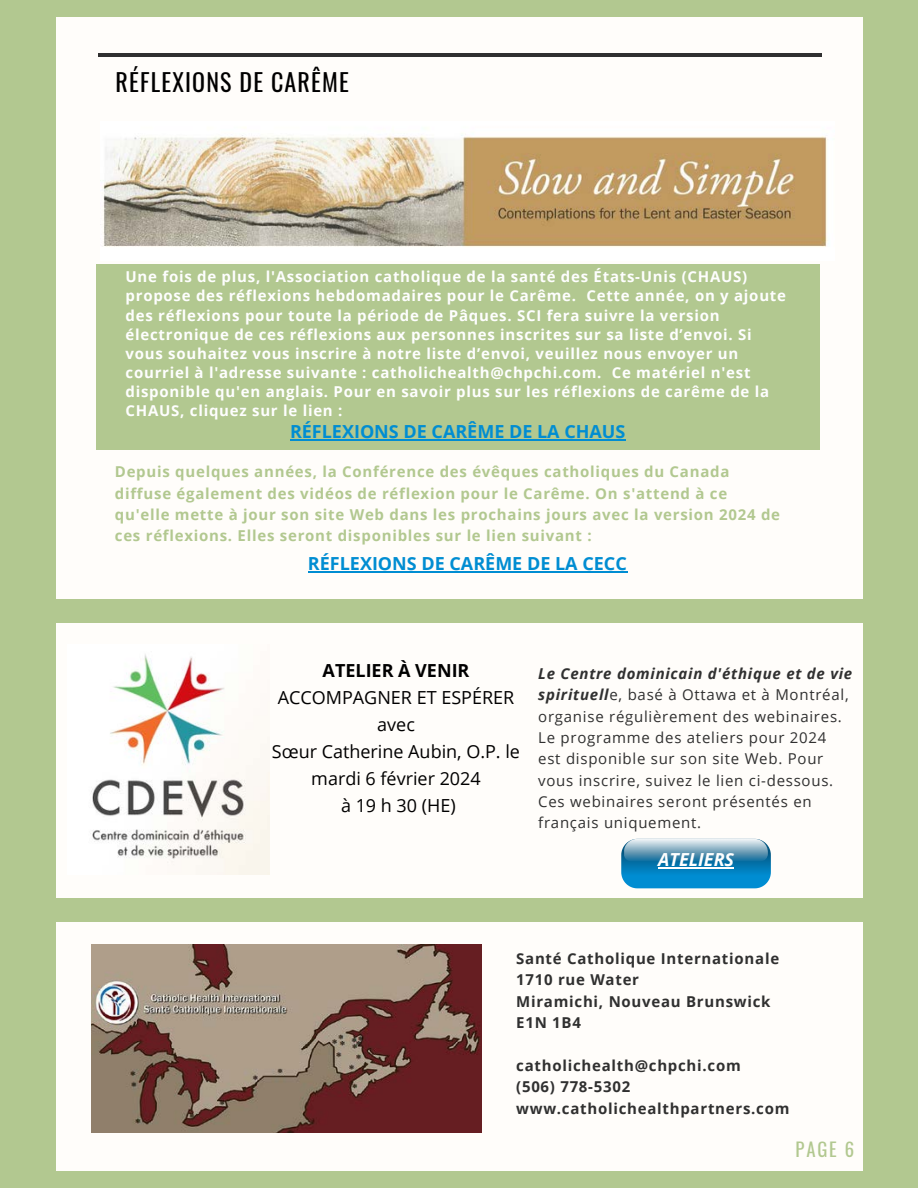
<style>
.page{position:relative;width:918px;height:1188px;background:#b2c890}
.page>*{position:absolute;margin:0;border:0;box-sizing:border-box;transform-origin:0 0}
.t1{font:24px "Oswald";letter-spacing:.05em;color:#000}
.t2{font:18.75px "Oswald";color:#b2c890}
.t3{font:18px/27px "Open Sans";color:#000;text-align:center}
.t4{font:700 18px "Open Sans";color:#008dd2}
.t5{font:700 18px "Open Sans";color:#000}
.t6{font:italic 700 18px "Open Sans";color:#fefefe}
.t7{font:700 15px/19.2px "Open Sans";letter-spacing:.05em;color:#fefefe}
.t8{font:15px/21.3px "Open Sans";letter-spacing:.05em;color:#303030}
.t9{font:700 15px/21.3px "Open Sans";letter-spacing:.05em;color:#b2c890}
.t10{font:700 15px/21.3px "Open Sans";letter-spacing:.05em;color:#303030}
.s1{font-weight:700;font-style:italic}
</style>
<div class="page">
<div style="left:57px;top:17px;width:806px;height:1153px;background:#fffdfa"></div>
<div style="left:96px;top:264px;width:724px;height:186px;background:#b2c890"></div>
<hr style="left:98px;top:53px;width:724px;height:3px;background:#303030">
<img style="left:92px;top:944px;width:389px;height:188px">
<div style="left:53px;top:599px;width:810px;height:24px;background:#b2c890"></div>
<div style="left:54px;top:899px;width:810px;height:23px;background:#b2c890"></div>
<svg style="left:621px;top:839px;width:150px;height:49px;background:#4099c5"></svg>
<img style="left:90px;top:654px;width:180px;height:221px">
<img style="left:100px;top:135px;width:727px;height:112px">
<hr style="left:658px;top:868px;width:76px;height:1px;background:#fefefe">
<hr style="left:308px;top:571px;width:319px;height:1px;background:#008dd2">
<hr style="left:290px;top:439px;width:336px;height:1px;background:#008dd2">
<h1 class="t1" style="left:115px;top:64px;width:235px">RÉFLEXIONS DE CARÊME</h1>
<p class="t7" style="left:126px;top:267px;width:662px">Une fois de plus, l'Association catholique de la santé des États-Unis (CHAUS) propose des réflexions hebdomadaires pour le Carême. Cette année, on y ajoute des réflexions pour toute la période de Pâques. SCI fera suivre la version électronique de ces réflexions aux personnes inscrites sur sa liste d’envoi. Si vous souhaitez vous inscrire à notre liste d’envoi, veuillez nous envoyer un courriel à l'adresse suivante : catholichealth@chpchi.com. Ce matériel n'est disponible qu'en anglais. Pour en savoir plus sur les réflexions de carême de la CHAUS, cliquez sur le lien :</p>
<p class="t4" style="left:290px;top:419px;width:337px">RÉFLEXIONS DE CARÊME DE LA CHAUS</p>
<p class="t9" style="left:115px;top:461px;width:667px">Depuis quelques années, la Conférence des évêques catholiques du Canada diffuse également des vidéos de réflexion pour le Carême. On s'attend à ce qu'elle mette à jour son site Web dans les prochains jours avec la version 2024 de ces réflexions. Elles seront disponibles sur le lien suivant :</p>
<p class="t4" style="left:308px;top:551px;width:320px">RÉFLEXIONS DE CARÊME DE LA CECC</p>
<p class="t5" style="left:323px;top:658px;width:148px">ATELIER À VENIR</p>
<p class="t3" style="left:272px;top:684px;width:250px">ACCOMPAGNER ET ESPÉRER avec<br>Sœur Catherine Aubin, O.P. le mardi 6 février 2024<br>à 19 h 30 (HE)</p>
<p class="t8" style="left:538px;top:662px;width:316px"><span class="s1">Le Centre dominicain d'éthique et de vie spirituell</span>e, basé à Ottawa et à Montréal, organise régulièrement des webinaires.<br>Le programme des ateliers pour 2024 est disponible sur son site Web. Pour vous inscrire, suivez le lien ci-dessous.<br>Ces webinaires seront présentés en français uniquement.</p>
<p class="t6" style="left:658px;top:847px;width:77px">ATELIERS</p>
<p class="t10" style="left:516px;top:948px;width:264px">Santé Catholique Internationale<br>1710 rue Water<br>Miramichi, Nouveau Brunswick<br>E1N 1B4</p>
<p class="t10" style="left:516px;top:1054px;width:275px">catholichealth@chpchi.com<br>(506) 778-5302 www.catholichealthpartners.com</p>
<p class="t2" style="left:796px;top:1135px;width:60px">PAGE 6</p>
</div>
